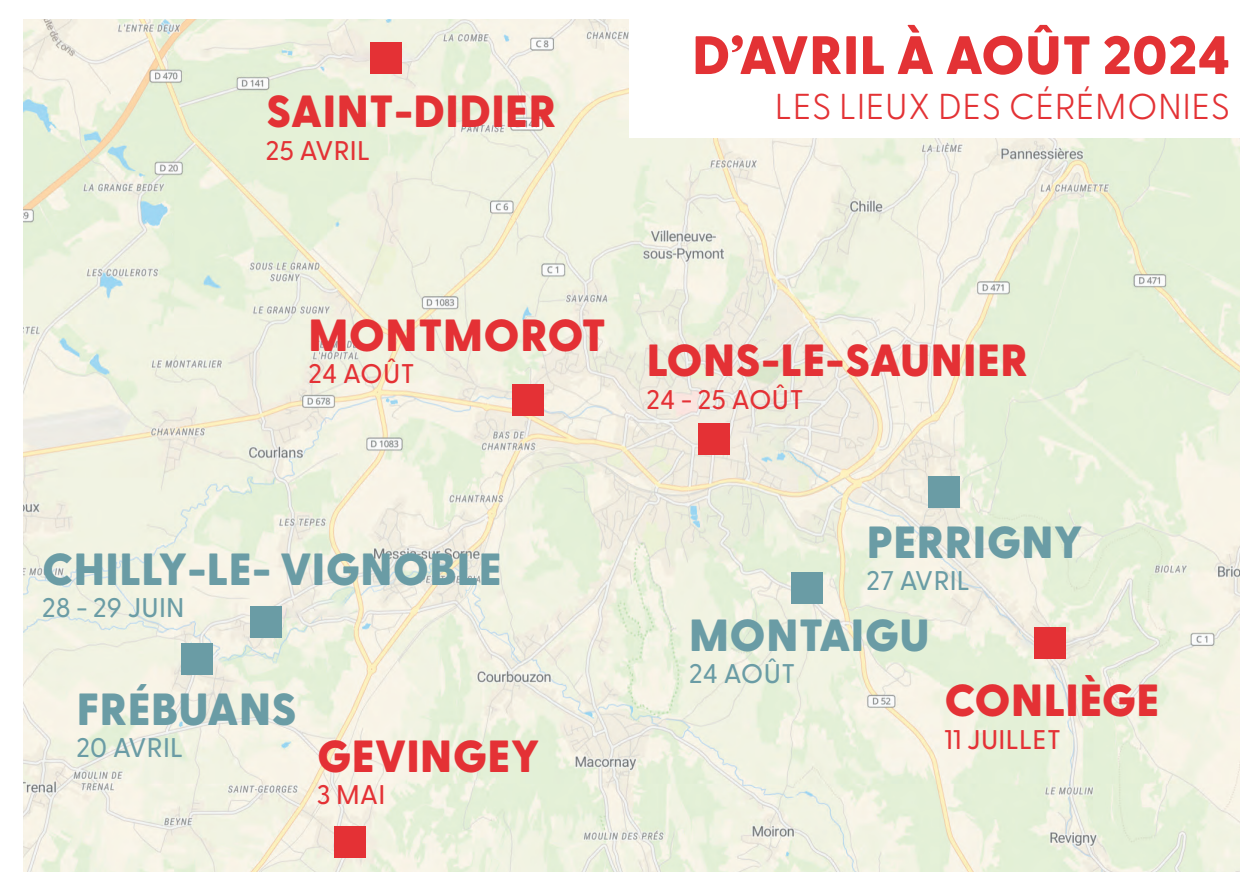
<style>
.page{position:relative;width:1259px;height:893px;background:#fff}
.page>*{position:absolute;margin:0;border:0;box-sizing:border-box;transform-origin:0 0}
.t1{font:800 54px "Greycliff CF";letter-spacing:.005em;color:#e33235}
.t2{font:800 45px "Greycliff CF";letter-spacing:.01em;color:#6a9ca5}
.t3{font:800 45px "Greycliff CF";letter-spacing:.01em;color:#e43135}
.t4{font:800 45px "Greycliff CF";letter-spacing:.01em;color:#e33235}
.t5{font:300 36px "Greycliff CF";letter-spacing:.01em;color:#e33235}
.t6{font:500 27px "Greycliff CF";letter-spacing:.01em;color:#6a9ca5}
.t7{font:500 27px "Greycliff CF";letter-spacing:.01em;color:#e43135}
.t8{font:500 27px "Greycliff CF";letter-spacing:.01em;color:#e33235}
</style>
<div class="page">
<img style="left:23px;top:20px;width:1216px;height:852px">
<div style="left:629px;top:19px;width:611px;height:119px;background:#fff"></div>
<div style="left:370px;top:43px;width:32px;height:31px;background:#e43135"></div>
<div style="left:1033px;top:627px;width:32px;height:32px;background:#e43135"></div>
<div style="left:334px;top:826px;width:32px;height:32px;background:#e43135"></div>
<div style="left:697px;top:423px;width:32px;height:32px;background:#e43135"></div>
<div style="left:928px;top:476px;width:32px;height:32px;background:#6a9ca5"></div>
<div style="left:250px;top:606px;width:32px;height:32px;background:#6a9ca5"></div>
<div style="left:181px;top:643px;width:32px;height:32px;background:#6a9ca5"></div>
<div style="left:791px;top:572px;width:32px;height:32px;background:#6a9ca5"></div>
<div style="left:512px;top:384px;width:32px;height:32px;background:#e43135"></div>
<p class="t4" style="left:266px;top:77px;width:292px">SAINT-DIDIER</p>
<p class="t8" style="left:266px;top:130px;width:106px">25 AVRIL</p>
<p class="t1" style="left:692px;top:14px;width:539px">D’AVRIL À AOÛT 2024</p>
<p class="t5" style="left:775px;top:80px;width:457px">LES LIEUX DES CÉRÉMONIES</p>
<p class="t3" style="left:308px;top:300px;width:299px">MONTMOROT</p>
<p class="t7" style="left:308px;top:353px;width:108px">24 AOÛT</p>
<p class="t3" style="left:647px;top:326px;width:383px">LONS-LE-SAUNIER</p>
<p class="t7" style="left:646px;top:379px;width:159px">24 - 25 AOÛT</p>
<p class="t2" style="left:42px;top:534px;width:461px">CHILLY-LE- VIGNOBLE</p>
<p class="t6" style="left:42px;top:587px;width:144px">28 - 29 JUIN</p>
<p class="t2" style="left:77px;top:675px;width:222px">FRÉBUANS</p>
<p class="t6" style="left:77px;top:727px;width:108px">20 AVRIL</p>
<p class="t3" style="left:317px;top:721px;width:224px">GEVINGEY</p>
<p class="t7" style="left:317px;top:774px;width:70px">3 MAI</p>
<p class="t2" style="left:867px;top:507px;width:217px">PERRIGNY</p>
<p class="t6" style="left:866px;top:560px;width:105px">27 AVRIL</p>
<p class="t2" style="left:689px;top:600px;width:242px">MONTAIGU</p>
<p class="t6" style="left:689px;top:653px;width:108px">24 AOÛT</p>
<p class="t3" style="left:944px;top:666px;width:216px">CONLIÈGE</p>
<p class="t7" style="left:944px;top:719px;width:119px">11 JUILLET</p>
</div>
